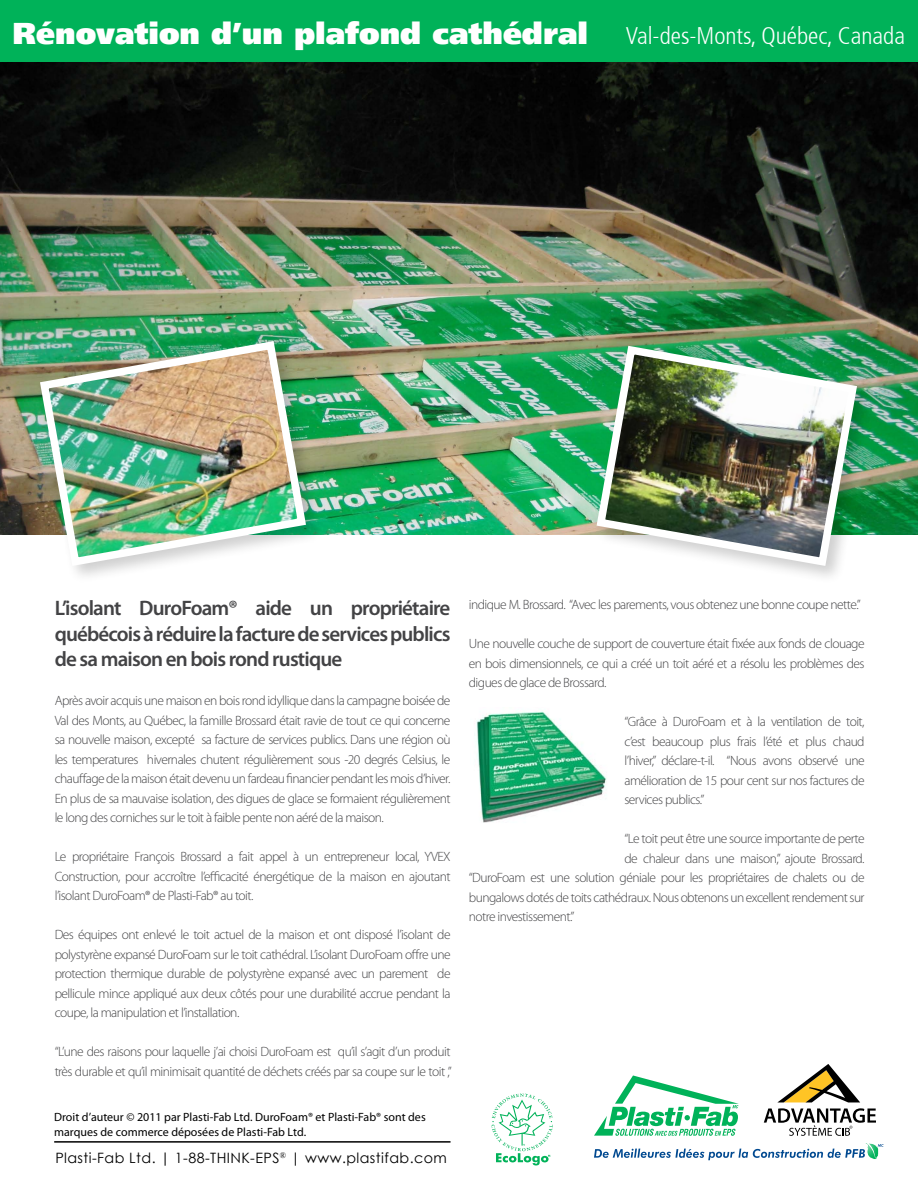
<style>
.page{position:relative;width:918px;height:1188px;background:#fff}
.page>*{position:absolute;margin:0;border:0;box-sizing:border-box;transform-origin:0 0}
.t1{font:900 30px "Frutiger 95";color:#fff}
.t2{font:300 condensed 24px "Frutiger 47";color:#fff}
.t3{font:600 21px/25.5px "Myriad Pro";letter-spacing:-.04em;color:#434345;text-align:justify}
.t4{font:14.25px "Century Gothic";letter-spacing:.03em;color:#000}
.t5{font:300 13.5px/19.5px "Myriad Pro";letter-spacing:-.04em;color:#434345;text-align:justify}
.t6{font:12px/14.4px "Myriad Pro";color:#000}
</style>
<div class="page">
<img style="left:0;top:62px;width:918px;height:473px">
<div style="left:0;top:0;width:918px;height:62px;background:#00b259"></div>
<hr style="left:54px;top:1141px;width:397px;height:2px;background:#000">
<svg style="left:594px;top:1075px;width:145px;height:61px"></svg>
<svg style="left:594px;top:1143px;width:290px;height:17px"></svg>
<svg style="left:778px;top:1064px;width:82px;height:38px"></svg>
<svg style="left:764px;top:1108px;width:112px;height:28px"></svg>
<svg style="left:491px;top:1094px;width:62px;height:71px"></svg>
<div style="left:35px;top:337px;width:288px;height:246px;background:#000;opacity:.19"></div>
<img style="left:36px;top:337px;width:274px;height:233px">
<div style="left:592px;top:341px;width:282px;height:242px;background:#000;opacity:.19"></div>
<img style="left:592px;top:341px;width:269px;height:229px">
<img style="left:476px;top:711px;width:131px;height:112px">
<h1 class="t1" style="left:13px;top:15px;width:577px">Rénovation d’un plafond cathédral</h1>
<h2 class="t2" style="left:626px;top:22px;width:281px">Val-des-Monts, Québec, Canada</h2>
<h3 class="t3" style="left:55px;top:595px;width:397px">L’isolant DuroFoam® aide un propriétaire québécois à réduire la facture de services publics de sa maison en bois rond rustique</h3>
<p class="t5" style="left:55px;top:691px;width:397px">Après avoir acquis une maison en bois rond idyllique dans la campagne boisée de Val des Monts, au Québec, la famille Brossard était ravie de tout ce qui concerne sa nouvelle maison, excepté sa facture de services publics. Dans une région où les temperatures hivernales chutent régulièrement sous -20 degrés Celsius, le chauffage de la maison était devenu un fardeau financier pendant les mois d’hiver.<br>En plus de sa mauvaise isolation, des digues de glace se formaient régulièrement le long des corniches sur le toit à faible pente non aéré de la maison.</p>
<p class="t5" style="left:55px;top:847px;width:397px">Le propriétaire François Brossard a fait appel à un entrepreneur local, YVEX Construction, pour accroître l’efficacité énergétique de la maison en ajoutant l’isolant DuroFoam® de Plasti-Fab® au toit.</p>
<p class="t5" style="left:55px;top:925px;width:397px">Des équipes ont enlevé le toit actuel de la maison et ont disposé l’isolant de polystyrène expansé DuroFoam sur le toit cathédral. L’isolant DuroFoam offre une protection thermique durable de polystyrène expansé avec un parement de pellicule mince appliqué aux deux côtés pour une durabilité accrue pendant la coupe, la manipulation et l’installation.</p>
<p class="t5" style="left:55px;top:1042px;width:399px">“L’une des raisons pour laquelle j’ai choisi DuroFoam est qu’il s’agit d’un produit très durable et qu’il minimisait quantité de déchets créés par sa coupe sur le toit ,”</p>
<p class="t6" style="left:54px;top:1110px;width:373px">Droit d’auteur © 2011 par Plasti-Fab Ltd. DuroFoam® et Plasti-Fab® sont des marques de commerce déposées de Plasti-Fab Ltd.</p>
<p class="t4" style="left:55px;top:1148px;width:393px">Plasti-Fab Ltd. | 1-88-THINK-EPS<sup>®</sup> | www.plastifab.com</p>
<p class="t5" style="left:469px;top:595px;width:393px">indique M. Brossard. “Avec les parements, vous obtenez une bonne coupe nette.”</p>
<p class="t5" style="left:469px;top:634px;width:397px">Une nouvelle couche de support de couverture était fixée aux fonds de clouage en bois dimensionnels, ce qui a créé un toit aéré et a résolu les problèmes des digues de glace de Brossard.</p>
<p class="t5" style="left:624px;top:712px;width:242px">“Grâce à DuroFoam et à la ventilation de toit, c’est beaucoup plus frais l’été et plus chaud l’hiver,” déclare-t-il. “Nous avons observé une amélioration de 15 pour cent sur nos factures de services publics.”</p>
<p class="t5" style="left:624px;top:829px;width:242px">“Le toit peut être une source importante de perte</p>
<p class="t5" style="left:624px;top:849px;width:242px">de chaleur dans une maison,” ajoute Brossard.</p>
<p class="t5" style="left:469px;top:868px;width:397px">“DuroFoam est une solution géniale pour les propriétaires de chalets ou de</p>
<p class="t5" style="left:469px;top:888px;width:397px">bungalows dotés de toits cathédraux. Nous obtenons un excellent rendement sur</p>
<p class="t5" style="left:469px;top:907px;width:107px">notre investissement.”</p>
</div>
